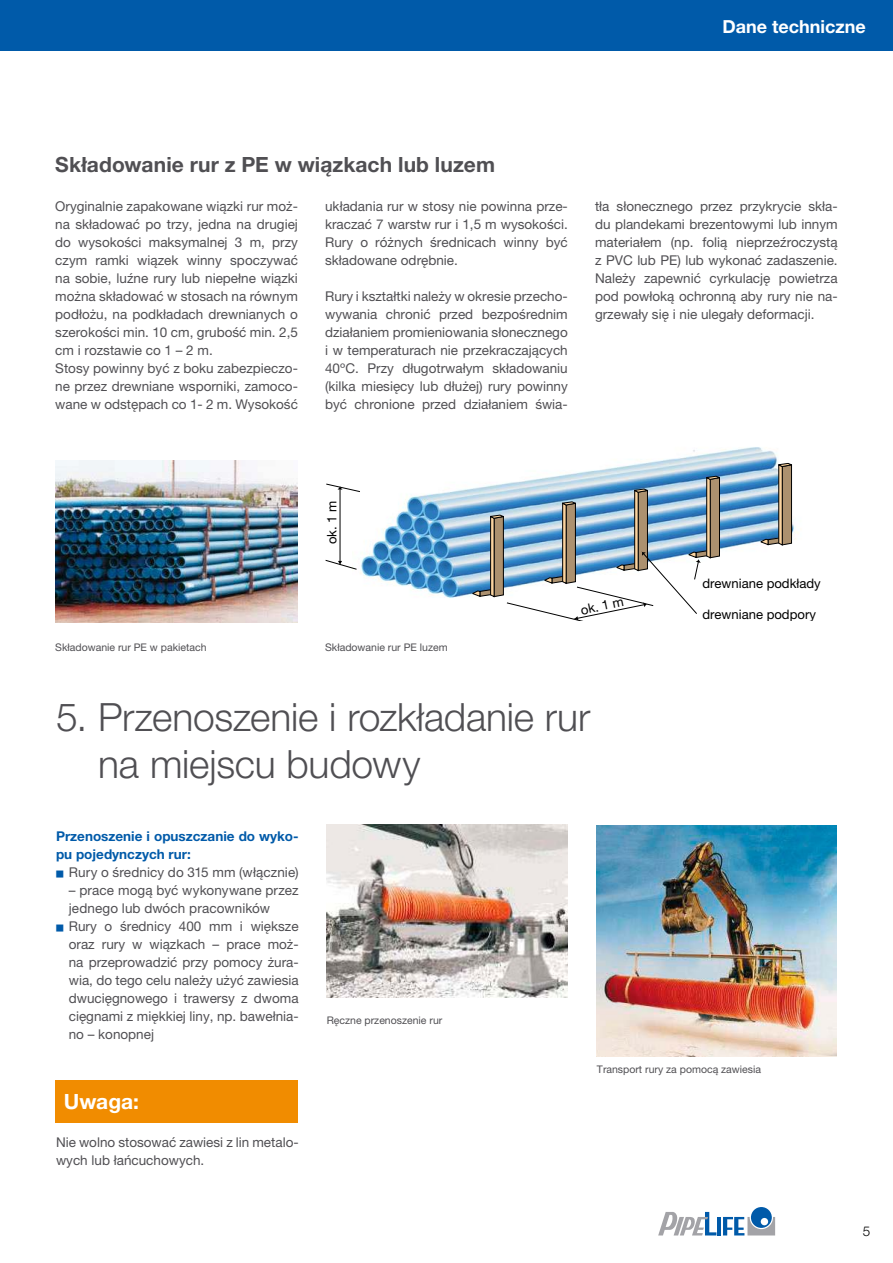
<style>
.page{position:relative;width:893px;height:1263px;background:#fff}
.page>*{position:absolute;margin:0;border:0;box-sizing:border-box;transform-origin:0 0}
.t1{font:300 39px/46.8px "Helvetica Neue LT Pro";letter-spacing:-.005em;color:#504f53}
.t2{font:700 21px "Helvetica Neue LT Pro";letter-spacing:.005em;color:#504f53}
.t3{font:700 21px "Helvetica Neue LT Pro";color:#fff}
.t4{font:700 18px "Helvetica Neue LT Pro";color:#fff}
.t5{font:13.5px/18px "Helvetica Neue LT Pro";color:#504f53;text-align:justify}
.t6{font:700 13.5px/18px "Helvetica Neue LT Pro";color:#005aa9}
.t7{font:300 13.5px "Helvetica Neue LT Pro";color:#000}
.t8{font:13.05px "Helvetica Neue LT Pro";color:#000}
.t9{font:10.5px "Helvetica Neue LT Pro";color:#504f53}
.s1{font-family:"Newspaper Pi PL";font-weight:400;font-size:10.5px}
.s2{font-weight:400;color:#504f53}
.s3{font-family:"Newspaper Pi PL";font-size:10.5px;color:#005aa9}
</style>
<div class="page">
<div style="left:0;top:0;width:893px;height:51px;background:#005aa9"></div>
<hr style="left:717px;top:1217px;width:4px;height:18px;background:#005aa9">
<svg style="left:723px;top:1207px;width:52px;height:28px"></svg>
<svg style="left:658px;top:1212px;width:58px;height:23px"></svg>
<img style="left:597px;top:825px;width:240px;height:231px">
<img style="left:360px;top:447px;width:438px;height:151px">
<svg style="left:760px;top:463px;width:33px;height:82px;background:#86969e"></svg>
<hr style="left:340px;top:489px;width:1px;height:72px;background:#000">
<svg style="left:325px;top:560px;width:32px;height:10px"></svg>
<svg style="left:326px;top:484px;width:34px;height:8px"></svg>
<svg style="left:472px;top:476px;width:249px;height:145px"></svg>
<img style="left:55px;top:461px;width:243px;height:161px">
<img style="left:327px;top:824px;width:240px;height:174px">
<div style="left:55px;top:1080px;width:243px;height:43px;background:#f18c00"></div>
<h3 class="t4" style="left:722px;top:15px;width:145px">Dane techniczne</h3>
<h2 class="t2" style="left:55px;top:152px;width:441px">Składowanie rur z PE w wiązkach lub luzem</h2>
<p class="t5" style="left:55px;top:197px;width:244px;text-align:left">Oryginalnie zapakowane wiązki rur moż&shy;na składować po trzy, jedna na drugiej do wysokości maksymalnej 3 m, przy czym ramki wiązek winny spoczywać na sobie, luźne rury lub niepełne wiązki można składować w stosach na równym podłożu, na podkładach drewnianych o szerokości min. 10 cm, grubość min. 2,5 cm i rozstawie co 1 – 2 m.<br>Stosy powinny być z boku zabezpieczo&shy;ne przez drewniane wsporniki, zamoco&shy;wane w odstępach co 1- 2 m. Wysokość</p>
<p class="t5" style="left:325px;top:197px;width:244px">układania rur w stosy nie powinna prze&shy;kraczać 7 warstw rur i 1,5 m wysokości.<br>Rury o różnych średnicach winny być składowane odrębnie.</p>
<p class="t5" style="left:325px;top:287px;width:244px">Rury i kształtki należy w okresie przecho&shy;wywania chronić przed bezpośrednim działaniem promieniowania słonecznego i w temperaturach nie przekraczających 40ºC. Przy długotrwałym składowaniu (kilka miesięcy lub dłużej) rury powinny być chronione przed działaniem świa-</p>
<p class="t5" style="left:595px;top:197px;width:244px">tła słonecznego przez przykrycie skła&shy;du plandekami brezentowymi lub innym materiałem (np. folią nieprzeźroczystą z PVC lub PE) lub wykonać zadaszenie.<br>Należy zapewnić cyrkulację powietrza pod powłoką ochronną aby rury nie na&shy;grzewały się i nie ulegały deformacji.</p>
<p class="t8" style="left:324px;top:544px;width:45px;rotate:-90deg">ok. 1 m</p>
<p class="t9" style="left:55px;top:641px;width:153px">Składowanie rur PE w pakietach</p>
<p class="t9" style="left:325px;top:641px;width:124px">Składowanie rur PE luzem</p>
<p class="t8" style="left:579px;top:602px;width:45px;rotate:-12deg">ok. 1 m</p>
<p class="t8" style="left:702px;top:576px;width:120px">drewniane podkłady</p>
<p class="t8" style="left:702px;top:606px;width:115px">drewniane podpory</p>
<h1 class="t1" style="left:98px;top:693px;width:494px;text-indent:-42px">5. Przenoszenie i rozkładanie rur na miejscu budowy</h1>
<p class="t6" style="left:56px;top:827px;width:244px">Przenoszenie i opuszczanie do wyko&shy;pu pojedynczych rur:<br><span class="s1">t</span> <span class="s2">Rury o średnicy do 315 mm (włącznie)</span></p>
<p class="t5" style="left:69px;top:881px;width:231px">– prace mogą być wykonywane przez</p>
<p class="t5" style="left:69px;top:899px;width:203px">jednego lub dwóch pracowników</p>
<p class="t5" style="left:56px;top:917px;width:244px"><span class="s3">t</span> Rury o średnicy 400 mm i większe</p>
<p class="t5" style="left:69px;top:935px;width:231px">oraz rury w wiązkach – prace moż-</p>
<p class="t5" style="left:69px;top:953px;width:231px">na przeprowadzić przy pomocy żura-</p>
<p class="t5" style="left:69px;top:971px;width:231px">wia, do tego celu należy użyć zawiesia</p>
<p class="t5" style="left:69px;top:989px;width:231px">dwucięgnowego i trawersy z dwoma</p>
<p class="t5" style="left:69px;top:1007px;width:231px">cięgnami z miękkiej liny, np. bawełnia-</p>
<p class="t5" style="left:69px;top:1025px;width:87px">no – konopnej</p>
<h2 class="t3" style="left:64px;top:1088px;width:77px">Uwaga:</h2>
<p class="t5" style="left:56px;top:1133px;width:244px">Nie wolno stosować zawiesi z lin metalo&shy;wych lub łańcuchowych.</p>
<p class="t9" style="left:327px;top:1014px;width:117px">Ręczne przenoszenie rur</p>
<p class="t9" style="left:597px;top:1063px;width:166px">Transport rury za pomocą zawiesia</p>
<p class="t7" style="left:863px;top:1222px;width:9px">5</p>
</div>
